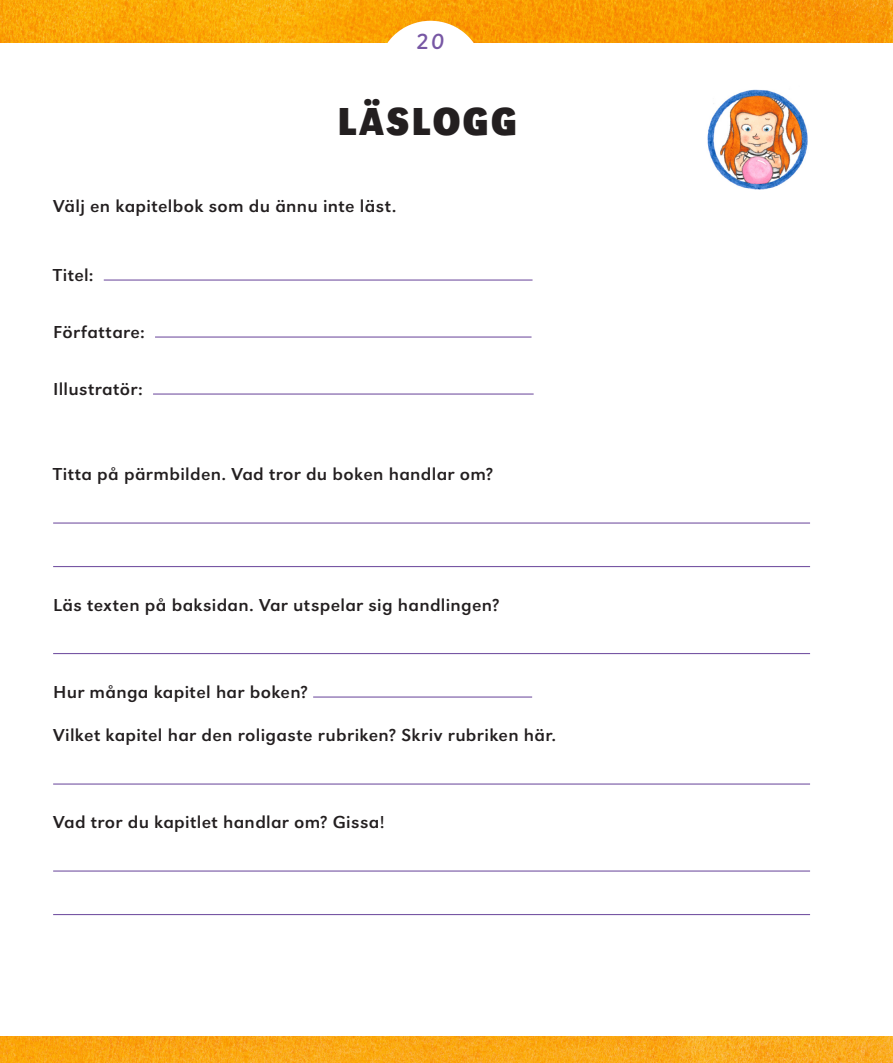
<style>
.page{position:relative;width:893px;height:1063px;background:#fff}
.page>*{position:absolute;margin:0;border:0;box-sizing:border-box;transform-origin:0 0}
.t1{font:40.5px "URW Grotesk T Bold Extr Narr";letter-spacing:.045em;color:#231f20}
.t2{font:21px "Alku Lihava";color:#7757a4}
.t3{font:expanded 18px "URW Grotesk T";letter-spacing:.02em;color:#231f20}
</style>
<div class="page">
<img style="left:0;top:0;width:893px;height:43px">
<img style="left:0;top:1037px;width:893px;height:26px">
<div style="left:378px;top:21px;width:105px;height:102px;background:#fff;border-radius:50%"></div>
<hr style="left:104px;top:279px;width:429px;height:2px;background:#7757a4">
<hr style="left:155px;top:336px;width:376px;height:2px;background:#7757a4">
<hr style="left:153px;top:393px;width:381px;height:2px;background:#7757a4">
<hr style="left:53px;top:522px;width:757px;height:2px;background:#7757a4">
<hr style="left:53px;top:566px;width:757px;height:1px;background:#7757a4">
<hr style="left:53px;top:653px;width:757px;height:1px;background:#7757a4">
<hr style="left:313px;top:696px;width:219px;height:2px;background:#7757a4">
<hr style="left:53px;top:783px;width:757px;height:2px;background:#7757a4">
<hr style="left:53px;top:870px;width:757px;height:2px;background:#7757a4">
<hr style="left:53px;top:914px;width:757px;height:1px;background:#7757a4">
<img style="left:707px;top:89px;width:101px;height:101px">
<p class="t2" style="left:417px;top:29px;width:29px">20</p>
<h1 class="t1" style="left:338px;top:98px;width:181px">LÄSLOGG</h1>
<p class="t3" style="left:53px;top:195px;width:345px">Välj en kapitelbok som du ännu inte läst.</p>
<p class="t3" style="left:53px;top:264px;width:42px">Titel:</p>
<p class="t3" style="left:53px;top:321px;width:93px">Författare:</p>
<p class="t3" style="left:53px;top:378px;width:91px">Illustratör:</p>
<p class="t3" style="left:53px;top:464px;width:442px">Titta på pärmbilden. Vad tror du boken handlar om?</p>
<p class="t3" style="left:53px;top:594px;width:448px">Läs texten på baksidan. Var utspelar sig handlingen?</p>
<p class="t3" style="left:53px;top:681px;width:256px">Hur många kapitel har boken?</p>
<p class="t3" style="left:53px;top:725px;width:505px">Vilket kapitel har den roligaste rubriken? Skriv rubriken här.</p>
<p class="t3" style="left:53px;top:812px;width:333px">Vad tror du kapitlet handlar om? Gissa!</p>
</div>
